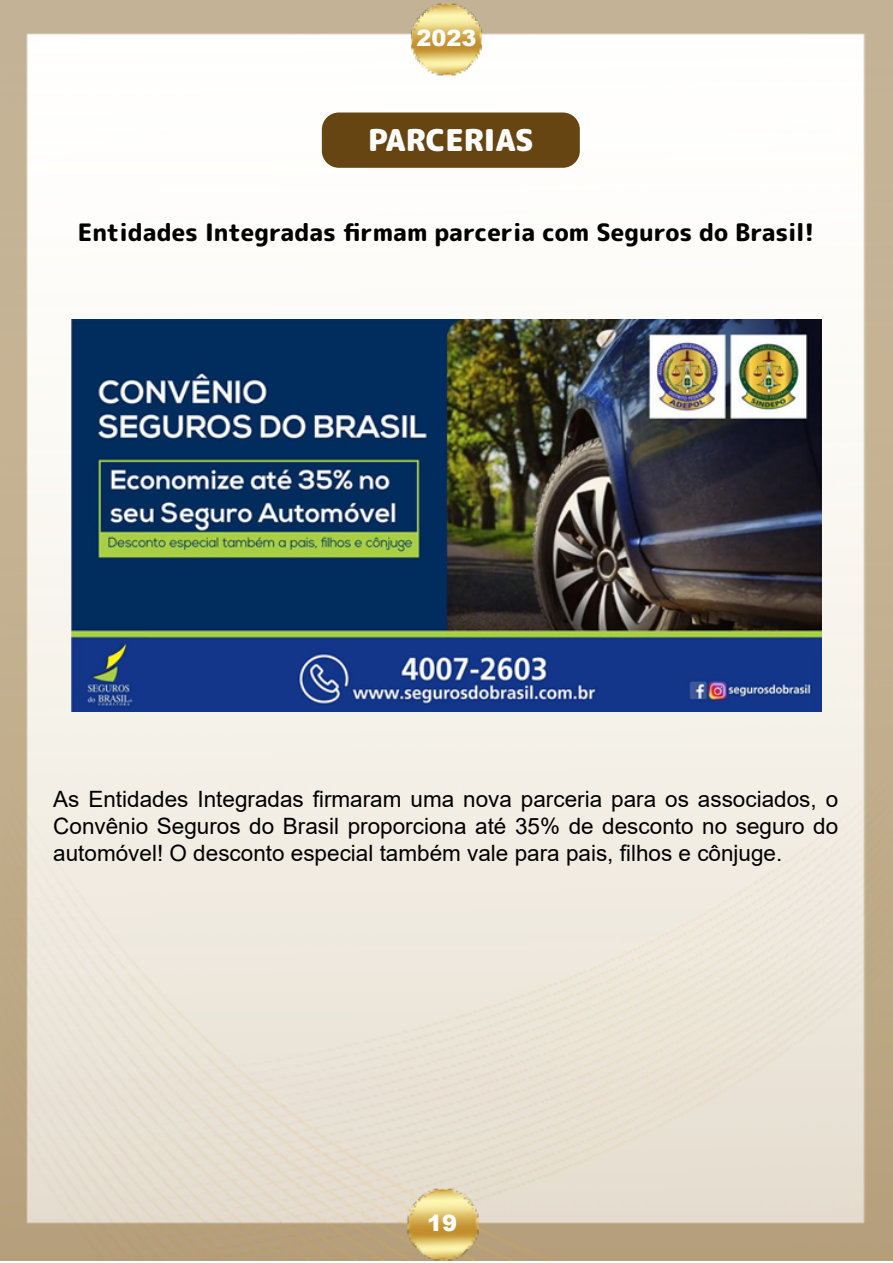
<style>
.page{position:relative;width:893px;height:1263px;background:#fff}
.page>*{position:absolute;margin:0;border:0;box-sizing:border-box;transform-origin:0 0}
.t1{font:900 30px "Rounded Mplus 1 c";color:#fff}
.t2{font:800 24px "Rounded Mplus 1 c";color:#000}
.t3{font:22.5px/27px "Arial";color:#000;text-align:justify}
.t4{font:900 22.5px "Arial";color:#fff}
</style>
<div class="page">
<img style="left:0;top:81px;width:893px;height:1179px">
<img style="left:0;top:1166px;width:890px;height:95px">
<img style="left:0;top:0;width:893px;height:81px">
<div style="left:322px;top:112px;width:258px;height:56px;background:#664513;border-radius:17px"></div>
<img style="left:71px;top:319px;width:751px;height:392px">
<p class="t4" style="left:416px;top:21px;width:62px">2023</p>
<h1 class="t1" style="left:368px;top:118px;width:167px">PARCERIAS</h1>
<p class="t2" style="left:78px;top:215px;width:738px">Entidades Integradas firmam parceria com Seguros do Brasil!</p>
<p class="t3" style="left:53px;top:786px;width:786px">As Entidades Integradas firmaram uma nova parceria para os associados, o Convênio Seguros do Brasil proporciona até 35% de desconto no seguro do automóvel! O desconto especial também vale para pais, filhos e cônjuge.</p>
<p class="t4" style="left:427px;top:1207px;width:32px">19</p>
</div>
